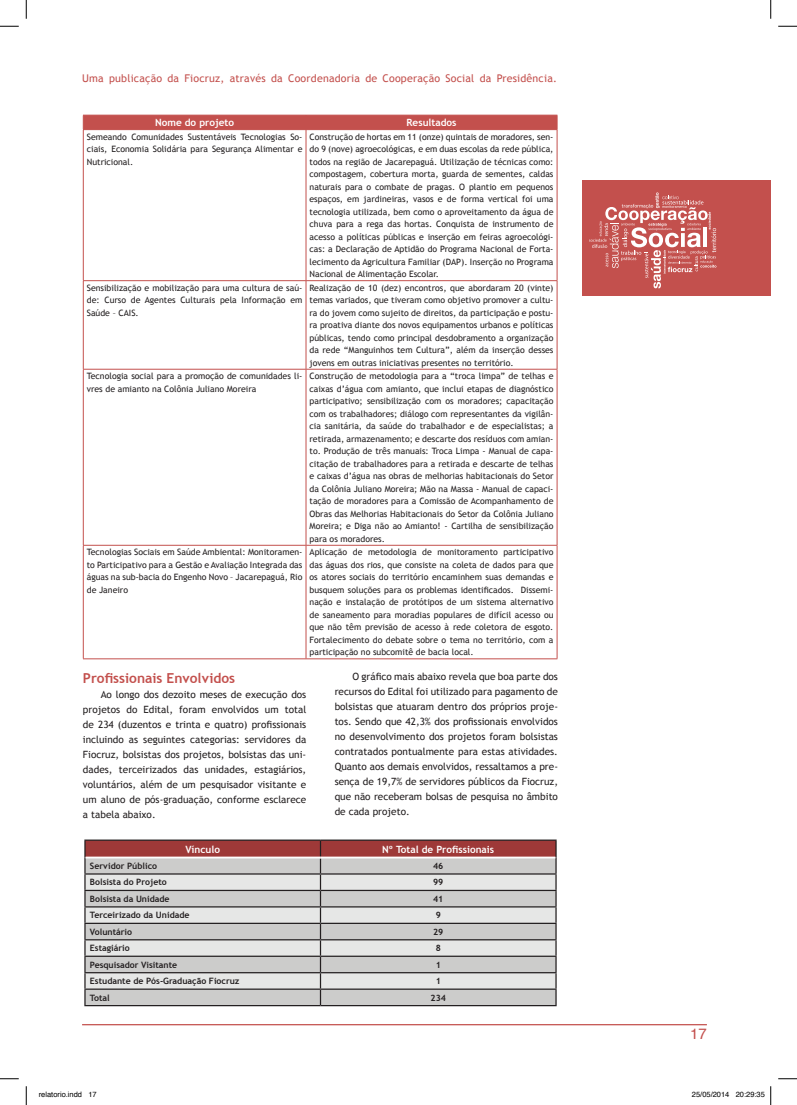
<style>
.page{position:relative;width:797px;height:1105px;background:#fff}
.page>*{position:absolute;margin:0;border:0;box-sizing:border-box;transform-origin:0 0}
.t1{font:15px "Helvetica";color:#c3504d}
.t2{font:700 13.75px "Trebuchet MS";color:#c3504d}
.t3{font:10.62px "Trebuchet MS";letter-spacing:.02em;color:#c3504d}
.t4{font:10px/15px "Trebuchet MS";color:#231f20;text-align:justify}
.t5{font:700 10px "Trebuchet MS";color:#fff}
.t6{font:8.75px/12.5px "Trebuchet MS";color:#231f20;text-align:justify}
.t7{font:700 8.75px "Trebuchet MS";color:#231f20}
.t8{font:7.5px "Helvetica";color:#000}
</style>
<div class="page">
<hr style="left:82px;top:1024px;width:625px;height:1px;background:#c3504d">
<div style="left:582px;top:180px;width:188px;height:116px;background:#c3504d"></div>
<svg style="left:589px;top:192px;width:127px;height:96px"></svg>
<svg style="left:83px;top:115px;width:474px;height:14px;background:#c3504d"></svg>
<hr style="left:83px;top:129px;width:223px;height:1px;background:#c3504d">
<hr style="left:306px;top:129px;width:251px;height:1px;background:#c3504d">
<hr style="left:83px;top:130px;width:1px;height:150px;background:#c3504d">
<hr style="left:306px;top:130px;width:1px;height:150px;background:#c3504d">
<hr style="left:556px;top:130px;width:1px;height:150px;background:#c3504d">
<hr style="left:83px;top:280px;width:223px;height:1px;background:#c3504d">
<hr style="left:83px;top:281px;width:1px;height:88px;background:#c3504d">
<hr style="left:306px;top:280px;width:251px;height:1px;background:#c3504d">
<hr style="left:306px;top:281px;width:1px;height:88px;background:#c3504d">
<hr style="left:556px;top:281px;width:1px;height:88px;background:#c3504d">
<hr style="left:83px;top:369px;width:223px;height:1px;background:#c3504d">
<hr style="left:83px;top:369px;width:1px;height:176px;background:#c3504d">
<hr style="left:306px;top:369px;width:251px;height:1px;background:#c3504d">
<hr style="left:306px;top:369px;width:1px;height:176px;background:#c3504d">
<hr style="left:556px;top:369px;width:1px;height:176px;background:#c3504d">
<hr style="left:83px;top:545px;width:223px;height:1px;background:#c3504d">
<hr style="left:83px;top:546px;width:1px;height:112px;background:#c3504d">
<hr style="left:306px;top:545px;width:251px;height:1px;background:#c3504d">
<hr style="left:306px;top:546px;width:1px;height:112px;background:#c3504d">
<hr style="left:556px;top:546px;width:1px;height:112px;background:#c3504d">
<hr style="left:83px;top:658px;width:223px;height:1px;background:#c3504d">
<hr style="left:306px;top:658px;width:251px;height:1px;background:#c3504d">
<hr style="left:84px;top:839px;width:236px;height:2px;background:#231f20">
<hr style="left:320px;top:839px;width:236px;height:2px;background:#231f20">
<svg style="left:84px;top:840px;width:472px;height:165px;background:#c5bcbb"></svg>
<hr style="left:84px;top:1005px;width:236px;height:1px;background:#231f20">
<hr style="left:320px;top:1005px;width:236px;height:1px;background:#231f20">
<hr style="left:86px;top:856px;width:234px;height:2px;background:#fff">
<hr style="left:320px;top:856px;width:235px;height:2px;background:#fff">
<svg style="left:0;top:25px;width:19px;height:2px"></svg>
<svg style="left:778px;top:25px;width:19px;height:2px"></svg>
<svg style="left:0;top:1078px;width:19px;height:1px"></svg>
<svg style="left:778px;top:1078px;width:19px;height:1px"></svg>
<svg style="left:25px;top:0;width:2px;height:19px"></svg>
<svg style="left:25px;top:1086px;width:2px;height:19px"></svg>
<svg style="left:770px;top:0;width:1px;height:19px"></svg>
<svg style="left:770px;top:1086px;width:1px;height:19px"></svg>
<p class="t3" style="left:82px;top:72px;width:476px">Uma publicação da Fiocruz, através da Coordenadoria de Cooperação Social da Presidência.</p>
<p class="t5" style="left:155px;top:116px;width:80px">Nome do projeto</p>
<p class="t5" style="left:406px;top:116px;width:52px">Resultados</p>
<p class="t6" style="left:87px;top:130px;width:217px">Semeando Comunidades Sustentáveis Tecnologias So&shy;ciais, Economia Solidária para Segurança Alimentar e Nutricional.</p>
<p class="t6" style="left:309px;top:130px;width:245px">Construção de hortas em 11 (onze) quintais de moradores, sen&shy;do 9 (nove) agroecológicas, e em duas escolas da rede pública, todos na região de Jacarepaguá. Utilização de técnicas como: compostagem, cobertura morta, guarda de sementes, caldas naturais para o combate de pragas. O plantio em pequenos espaços, em jardineiras, vasos e de forma vertical foi uma tecnologia utilizada, bem como o aproveitamento da água de chuva para a rega das hortas. Conquista de instrumento de acesso a políticas públicas e inserção em feiras agroecológi&shy;cas: a Declaração de Aptidão do Programa Nacional de Forta&shy;lecimento da Agricultura Familiar (DAP). Inserção no Programa Nacional de Alimentação Escolar.</p>
<p class="t6" style="left:87px;top:281px;width:217px">Sensibilização e mobilização para uma cultura de saú&shy;de: Curso de Agentes Culturais pela Informação em Saúde – CAIS.</p>
<p class="t6" style="left:309px;top:281px;width:245px">Realização de 10 (dez) encontros, que abordaram 20 (vinte) temas variados, que tiveram como objetivo promover a cultu&shy;ra do jovem como sujeito de direitos, da participação e postu&shy;ra proativa diante dos novos equipamentos urbanos e políticas públicas, tendo como principal desdobramento a organização da rede “Manguinhos tem Cultura”, além da inserção desses jovens em outras iniciativas presentes no território.</p>
<p class="t6" style="left:87px;top:370px;width:217px">Tecnologia social para a promoção de comunidades li&shy;vres de amianto na Colônia Juliano Moreira</p>
<p class="t6" style="left:309px;top:370px;width:245px">Construção de metodologia para a “troca limpa” de telhas e caixas d’água com amianto, que inclui etapas de diagnóstico participativo; sensibilização com os moradores; capacitação com os trabalhadores; diálogo com representantes da vigilân&shy;cia sanitária, da saúde do trabalhador e de especialistas; a retirada, armazenamento; e descarte dos resíduos com amian&shy;to. Produção de três manuais: Troca Limpa - Manual de capa&shy;citação de trabalhadores para a retirada e descarte de telhas e caixas d’água nas obras de melhorias habitacionais do Setor da Colônia Juliano Moreira; Mão na Massa - Manual de capaci&shy;tação de moradores para a Comissão de Acompanhamento de Obras das Melhorias Habitacionais do Setor da Colônia Juliano Moreira; e Diga não ao Amianto! - Cartilha de sensibilização para os moradores.</p>
<p class="t6" style="left:87px;top:546px;width:217px">Tecnologias Sociais em Saúde Ambiental: Monitoramen&shy;to Participativo para a Gestão e Avaliação Integrada das águas na sub-bacia do Engenho Novo – Jacarepaguá, Rio de Janeiro</p>
<p class="t6" style="left:309px;top:546px;width:245px">Aplicação de metodologia de monitoramento participativo das águas dos rios, que consiste na coleta de dados para que os atores sociais do território encaminhem suas demandas e busquem soluções para os problemas identificados. Dissemi&shy;nação e instalação de protótipos de um sistema alternativo de saneamento para moradias populares de difícil acesso ou que não têm previsão de acesso à rede coletora de esgoto.<br>Fortalecimento do debate sobre o tema no território, com a participação no subcomitê de bacia local.</p>
<h2 class="t2" style="left:83px;top:670px;width:154px">Profissionais Envolvidos</h2>
<p class="t4" style="left:83px;top:687px;width:225px;text-indent:18px">Ao longo dos dezoito meses de execução dos projetos do Edital, foram envolvidos um total de 234 (duzentos e trinta e quatro) profissionais incluindo as seguintes categorias: servidores da Fiocruz, bolsistas dos projetos, bolsistas das uni&shy;dades, terceirizados das unidades, estagiários, voluntários, além de um pesquisador visitante e um aluno de pós-graduação, conforme esclarece a tabela abaixo.</p>
<p class="t4" style="left:335px;top:669px;width:225px;text-indent:18px">O gráfico mais abaixo revela que boa parte dos recursos do Edital foi utilizado para pagamento de bolsistas que atuaram dentro dos próprios proje&shy;tos. Sendo que 42,3% dos profissionais envolvidos no desenvolvimento dos projetos foram bolsistas contratados pontualmente para estas atividades.<br>Quanto aos demais envolvidos, ressaltamos a pre&shy;sença de 19,7% de servidores públicos da Fiocruz, que não receberam bolsas de pesquisa no âmbito de cada projeto.</p>
<p class="t5" style="left:185px;top:843px;width:36px">Vínculo</p>
<p class="t5" style="left:382px;top:843px;width:113px">Nº Total de Profissionais</p>
<p class="t7" style="left:90px;top:860px;width:69px">Servidor Público</p>
<p class="t7" style="left:433px;top:860px;width:12px">46</p>
<p class="t7" style="left:90px;top:877px;width:78px">Bolsista do Projeto</p>
<p class="t7" style="left:433px;top:877px;width:12px">99</p>
<p class="t7" style="left:90px;top:893px;width:81px">Bolsista da Unidade</p>
<p class="t7" style="left:433px;top:893px;width:12px">41</p>
<p class="t7" style="left:90px;top:910px;width:101px">Terceirizado da Unidade</p>
<p class="t7" style="left:435px;top:910px;width:7px">9</p>
<p class="t7" style="left:90px;top:926px;width:44px">Voluntário</p>
<p class="t7" style="left:433px;top:926px;width:12px">29</p>
<p class="t7" style="left:90px;top:943px;width:41px">Estagiário</p>
<p class="t7" style="left:435px;top:943px;width:7px">8</p>
<p class="t7" style="left:90px;top:959px;width:89px">Pesquisador Visitante</p>
<p class="t7" style="left:435px;top:959px;width:7px">1</p>
<p class="t7" style="left:90px;top:975px;width:151px">Estudante de Pós-Graduação Fiocruz</p>
<p class="t7" style="left:435px;top:975px;width:7px">1</p>
<p class="t7" style="left:90px;top:992px;width:21px">Total</p>
<p class="t7" style="left:430px;top:992px;width:17px">234</p>
<h1 class="t1" style="left:690px;top:1024px;width:18px">17</h1>
<p class="t8" style="left:39px;top:1090px;width:59px">relatorio.indd 17</p>
<p class="t8" style="left:692px;top:1090px;width:74px">25/05/2014 20:29:35</p>
</div>
